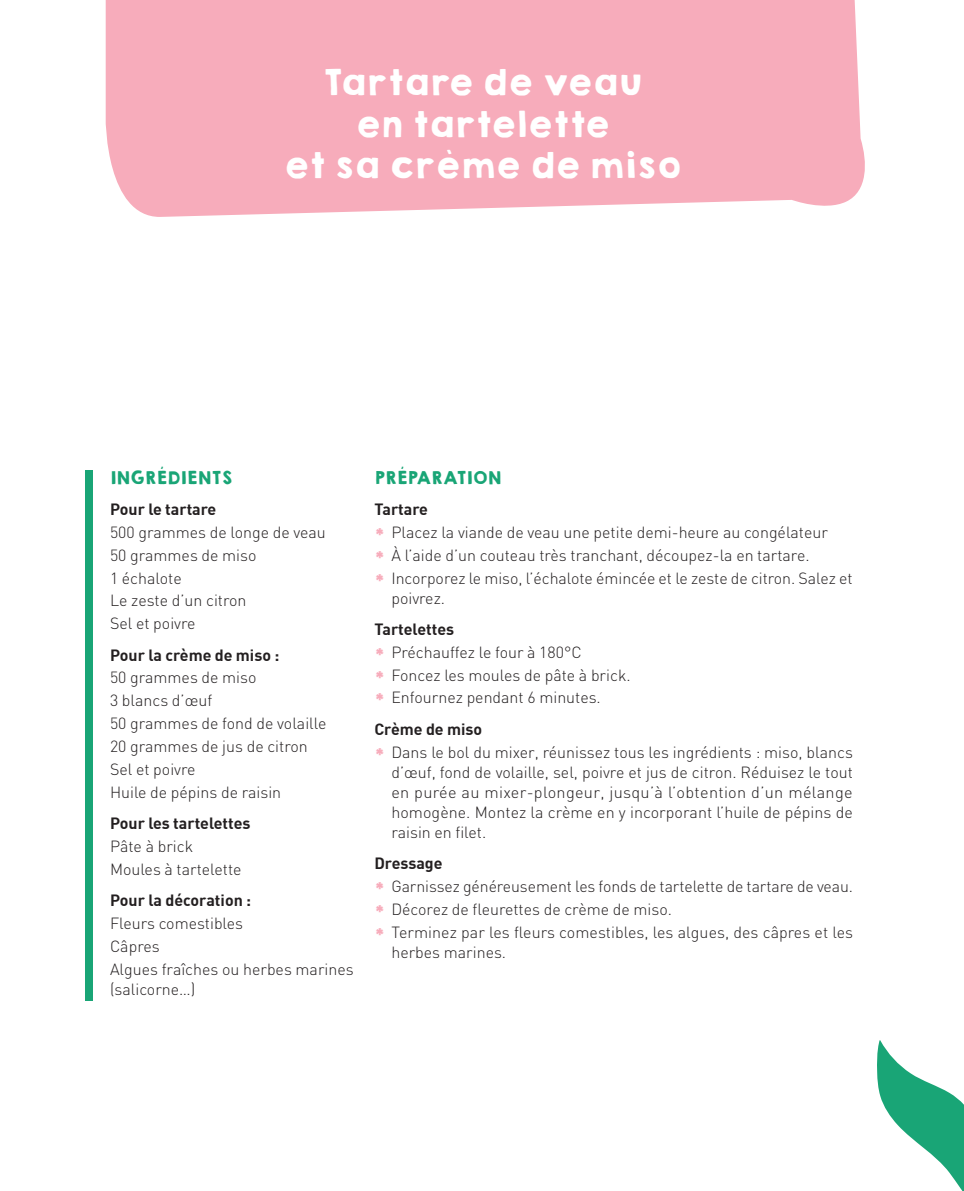
<style>
.page{position:relative;width:964px;height:1191px;background:#fff}
.page>*{position:absolute;margin:0;border:0;box-sizing:border-box;transform-origin:0 0}
.TEXTE{font:32px "KGHAPPY Solid";color:#fff}
.TEXTE-2{font:300 16px/20px "DIN";color:#231f20}
.TEXTE-3{font:700 16px "DIN";color:#231f20}
.TEXTE-4{font:16px "KGHAPPY Solid";letter-spacing:.01em;color:#19a576}
.s1{font-family:"KGHAPPY Solid";font-weight:400;color:#f7acbb}
</style>
<div class="page">
<svg style="left:877px;top:1040px;width:87px;height:151px"></svg>
<div style="left:106px;top:0;width:759px;height:217px;background:#f7acbb"></div>
<div style="left:85px;top:470px;width:8px;height:530px;background:#19a576"></div>
<p class="TEXTE" style="left:322px;top:58px;width:321px">Tartare de veau</p>
<p class="TEXTE" style="left:355px;top:99px;width:256px">en tartelette</p>
<p class="TEXTE" style="left:283px;top:141px;width:399px">et sa crème de miso</p>
<p class="TEXTE-4" style="left:110px;top:465px;width:124px">INGRÉDIENTS</p>
<p class="TEXTE-3" style="left:110px;top:499px;width:108px">Pour le tartare</p>
<p class="TEXTE-2" style="left:110px;top:522px;width:217px">500 grammes de longe de veau</p>
<p class="TEXTE-2" style="left:110px;top:545px;width:148px">50 grammes de miso</p>
<p class="TEXTE-2" style="left:110px;top:567px;width:73px">1 échalote</p>
<p class="TEXTE-2" style="left:110px;top:590px;width:138px">Le zeste d’un citron</p>
<p class="TEXTE-2" style="left:110px;top:613px;width:87px">Sel et poivre</p>
<p class="TEXTE-3" style="left:110px;top:644px;width:171px">Pour la crème de miso :</p>
<p class="TEXTE-2" style="left:110px;top:667px;width:148px">50 grammes de miso</p>
<p class="TEXTE-2" style="left:110px;top:690px;width:104px">3 blancs d’œuf</p>
<p class="TEXTE-2" style="left:110px;top:713px;width:218px">50 grammes de fond de volaille</p>
<p class="TEXTE-2" style="left:110px;top:736px;width:199px">20 grammes de jus de citron</p>
<p class="TEXTE-2" style="left:110px;top:759px;width:87px">Sel et poivre</p>
<p class="TEXTE-2" style="left:110px;top:781px;width:173px">Huile de pépins de raisin</p>
<p class="TEXTE-3" style="left:110px;top:812px;width:142px">Pour les tartelettes</p>
<p class="TEXTE-2" style="left:110px;top:836px;width:85px">Pâte à brick</p>
<p class="TEXTE-2" style="left:110px;top:858px;width:133px">Moules à tartelette</p>
<p class="TEXTE-3" style="left:110px;top:890px;width:143px">Pour la décoration :</p>
<p class="TEXTE-2" style="left:110px;top:913px;width:135px">Fleurs comestibles</p>
<p class="TEXTE-2" style="left:110px;top:936px;width:51px">Câpres</p>
<p class="TEXTE-2" style="left:110px;top:958px;width:245px">Algues fraîches ou herbes marines (salicorne…)</p>
<p class="TEXTE-4" style="left:374px;top:465px;width:128px">PRÉPARATION</p>
<p class="TEXTE-3" style="left:374px;top:499px;width:55px">Tartare</p>
<p class="TEXTE-2" style="left:374px;top:522px;width:455px"><span class="s1">*</span> Placez la viande de veau une petite demi-heure au congélateur</p>
<p class="TEXTE-2" style="left:374px;top:545px;width:437px"><span class="s1">*</span> À l’aide d’un couteau très tranchant, découpez-la en tartare.</p>
<p class="TEXTE-2" style="left:391px;top:567px;width:463px;text-indent:-17px"><span class="s1">*</span> Incorporez le miso, l’échalote émincée et le zeste de citron. Salez et poivrez.</p>
<p class="TEXTE-3" style="left:374px;top:618px;width:81px">Tartelettes</p>
<p class="TEXTE-2" style="left:374px;top:642px;width:209px"><span class="s1">*</span> Préchauffez le four à 180°C</p>
<p class="TEXTE-2" style="left:374px;top:664px;width:258px"><span class="s1">*</span> Foncez les moules de pâte à brick.</p>
<p class="TEXTE-2" style="left:374px;top:687px;width:228px"><span class="s1">*</span> Enfournez pendant 6 minutes.</p>
<p class="TEXTE-3" style="left:374px;top:718px;width:109px">Crème de miso</p>
<p class="TEXTE-2" style="left:391px;top:741px;width:463px;text-align:justify;text-indent:-17px"><span class="s1">*</span> Dans le bol du mixer, réunissez tous les ingrédients : miso, blancs d’œuf, fond de volaille, sel, poivre et jus de citron. Réduisez le tout en purée au mixer-plongeur, jusqu’à l’obtention d’un mélange homogène. Montez la crème en y incorporant l’huile de pépins de raisin en filet.</p>
<p class="TEXTE-3" style="left:374px;top:852px;width:70px">Dressage</p>
<p class="TEXTE-2" style="left:374px;top:876px;width:480px"><span class="s1">*</span> Garnissez généreusement les fonds de tartelette de tartare de veau.</p>
<p class="TEXTE-2" style="left:374px;top:898px;width:299px"><span class="s1">*</span> Décorez de fleurettes de crème de miso.</p>
<p class="TEXTE-2" style="left:391px;top:921px;width:463px;text-indent:-17px"><span class="s1">*</span> Terminez par les fleurs comestibles, les algues, des câpres et les herbes marines.</p>
</div>
